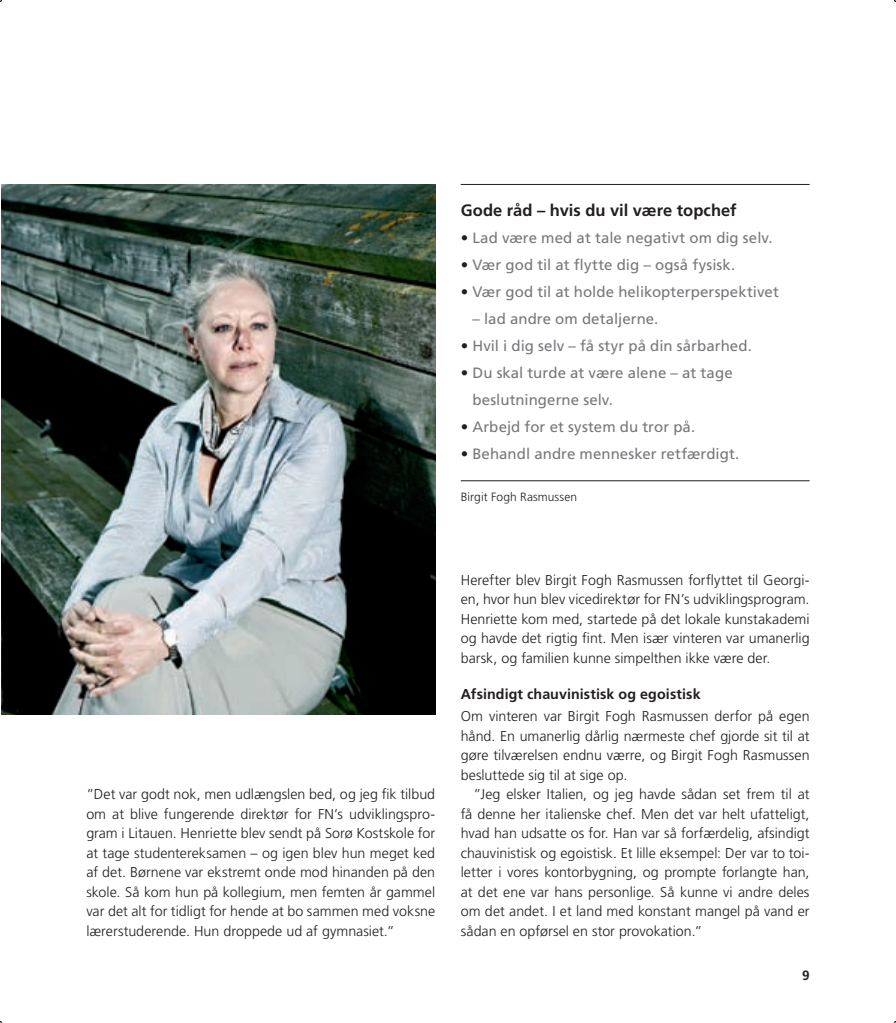
<style>
.page{position:relative;width:896px;height:1023px;background:#fff}
.page>*{position:absolute;margin:0;border:0;box-sizing:border-box;transform-origin:0 0}
.t1{font:700 16.5px "Frutiger";color:#231f20}
.t2{font:15px/27px "Frutiger";letter-spacing:.005em;color:#76787b}
.t3{font:300 14.25px/19.5px "Frutiger";color:#231f20;text-align:justify}
.t4{font:700 14.25px "Frutiger";letter-spacing:.01em;color:#231f20}
.t5{font:700 13.5px "Frutiger";color:#231f20}
.t6{font:300 12px "Frutiger";letter-spacing:.005em;color:#231f20}
.s1{color:#231f20}
</style>
<div class="page">
<img style="left:1px;top:184px;width:434px;height:530px">
<hr style="left:460px;top:480px;width:349px;height:1px;background:#231f20">
<hr style="left:460px;top:184px;width:349px;height:1px;background:#231f20">
<p class="t1" style="left:460px;top:200px;width:277px">Gode råd – hvis du vil være topchef</p>
<p class="t2" style="left:460px;top:224px;width:313px"><span class="s1">•</span> Lad være med at tale negativt om dig selv.</p>
<p class="t2" style="left:460px;top:251px;width:276px"><span class="s1">•</span> Vær god til at flytte dig – også fysisk.</p>
<p class="t2" style="left:460px;top:278px;width:319px"><span class="s1">•</span> Vær god til at holde helikopterperspektivet</p>
<p class="t2" style="left:472px;top:305px;width:187px">– lad andre om detaljerne.</p>
<p class="t2" style="left:460px;top:332px;width:292px"><span class="s1">•</span> Hvil i dig selv – få styr på din sårbarhed.</p>
<p class="t2" style="left:472px;top:359px;width:262px;text-indent:-12px"><span class="s1">•</span> Du skal turde at være alene – at tage beslutningerne selv.</p>
<p class="t2" style="left:460px;top:413px;width:236px"><span class="s1">•</span> Arbejd for et system du tror på.</p>
<p class="t2" style="left:460px;top:440px;width:280px"><span class="s1">•</span> Behandl andre mennesker retfærdigt.</p>
<p class="t6" style="left:460px;top:490px;width:118px">Birgit Fogh Rasmussen</p>
<p class="t3" style="left:86px;top:784px;width:350px">”Det var godt nok, men udlængslen bed, og jeg fik tilbud om at blive fungerende direktør for FN’s udviklingspro&shy;gram i Litauen. Henriette blev sendt på Sorø Kostskole for at tage studentereksamen – og igen blev hun meget ked af det. Børnene var ekstremt onde mod hinanden på den skole. Så kom hun på kollegium, men femten år gammel var det alt for tidligt for hende at bo sammen med voksne lærerstuderende. Hun droppede ud af gymnasiet.”</p>
<p class="t3" style="left:460px;top:570px;width:350px">Herefter blev Birgit Fogh Rasmussen forflyttet til Georgi&shy;en, hvor hun blev vicedirektør for FN’s udviklingsprogram.<br>Henriette kom med, startede på det lokale kunstakademi og havde det rigtig fint. Men især vinteren var umanerlig barsk, og familien kunne simpelthen ikke være der.</p>
<p class="t4" style="left:460px;top:685px;width:241px">Afsindigt chauvinistisk og egoistisk</p>
<p class="t3" style="left:460px;top:706px;width:350px">Om vinteren var Birgit Fogh Rasmussen derfor på egen hånd. En umanerlig dårlig nærmeste chef gjorde sit til at gøre tilværelsen endnu værre, og Birgit Fogh Rasmussen besluttede sig til at sige op.</p>
<p class="t3" style="left:460px;top:784px;width:350px;text-indent:13px">”Jeg elsker Italien, og jeg havde sådan set frem til at få denne her italienske chef. Men det var helt ufatteligt, hvad han udsatte os for. Han var så forfærdelig, afsindigt chauvinistisk og egoistisk. Et lille eksempel: Der var to toi&shy;letter i vores kontorbygning, og prompte forlangte han, at det ene var hans personlige. Så kunne vi andre deles om det andet. I et land med konstant mangel på vand er sådan en opførsel en stor provokation.”</p>
<p class="t5" style="left:802px;top:967px;width:9px">9</p>
</div>
